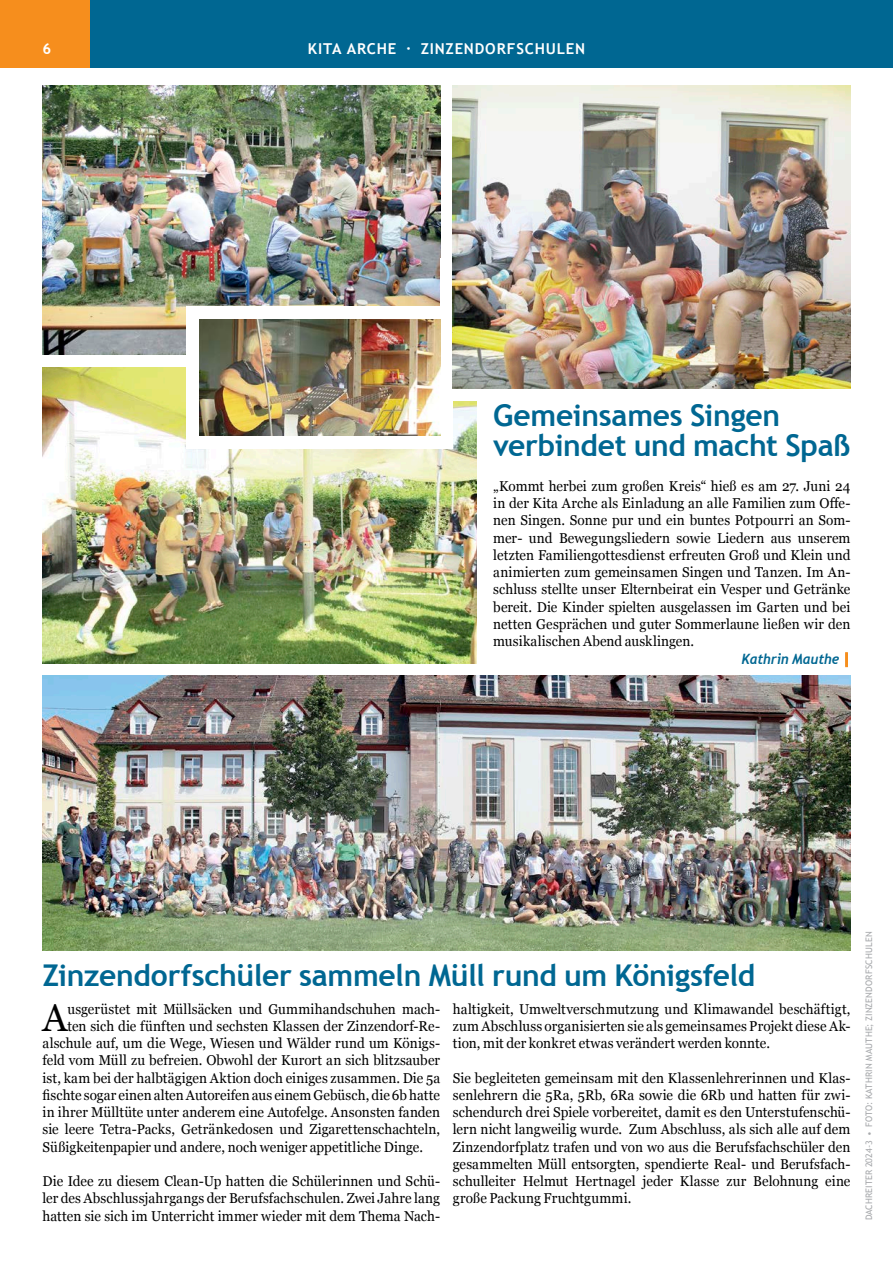
<style>
.page{position:relative;width:893px;height:1263px;background:#fff}
.page>*{position:absolute;margin:0;border:0;box-sizing:border-box;transform-origin:0 0}
.t1{font:39.15px "Georgia";color:#000;scale:.95 1}
.t2{font:700 30px/30px "Trebuchet MS";letter-spacing:-.01em;color:#006792}
.t3{font:700 15px "Trebuchet MS";letter-spacing:.055em;color:#fff}
.t4{font:14.25px/17.2px "Georgia";color:#000;text-align:justify;scale:.95 1}
.t5{font:italic 700 14.25px "Trebuchet";letter-spacing:-.005em;color:#006792;scale:.95 1}
.t6{font:9px "Trebuchet MS";letter-spacing:.02em;color:#a7a9ac}
.s1{font-family:"Trebuchet MS";font-style:normal;color:#f68e1d}
</style>
<div class="page">
<div style="left:0;top:0;width:893px;height:68px;background:#006792"></div>
<div style="left:0;top:0;width:89px;height:68px;background:#f68e1d"></div>
<img style="left:43px;top:367px;width:433px;height:296px">
<img style="left:43px;top:85px;width:397px;height:270px">
<div style="left:186px;top:307px;width:267px;height:142px;background:#fff"></div>
<div style="left:440px;top:259px;width:267px;height:142px;background:#fff"></div>
<img style="left:43px;top:676px;width:807px;height:274px">
<img style="left:199px;top:319px;width:241px;height:117px">
<img style="left:453px;top:85px;width:397px;height:304px">
<div style="left:845px;top:652px;width:3px;height:15px;border:2px solid #f68e1d"></div>
<p class="t3" style="left:43px;top:39px;width:10px">6</p>
<p class="t3" style="left:308px;top:39px;width:279px">Kita arche · zinzendorfschulen</p>
<h2 class="t2" style="left:493px;top:401px;width:358px">Gemeinsames Singen verbindet und macht Spaß</h2>
<p class="t4" style="left:493px;top:477px;width:377px">„Kommt herbei zum großen Kreis“ hieß es am 27. Juni 24 in der Kita Arche als Einladung an alle Familien zum Offe&shy;nen Singen. Sonne pur und ein buntes Potpourri an Som&shy;mer- und Bewegungsliedern sowie Liedern aus unserem letzten Familiengottesdienst erfreuten Groß und Klein und animierten zum gemeinsamen Singen und Tanzen. Im An&shy;schluss stellte unser Elternbeirat ein Vesper und Getränke bereit. Die Kinder spielten ausgelassen im Garten und bei netten Gesprächen und guter Sommerlaune ließen wir den musikalischen Abend ausklingen.</p>
<p class="t5" style="left:741px;top:650px;width:116px">Kathrin Mauthe <span class="s1">|</span></p>
<h2 class="t2" style="left:43px;top:961px;width:714px">Zinzendorfschüler sammeln Müll rund um Königsfeld</h2>
<h1 class="t1" style="left:43px;top:989px;width:28px">A</h1>
<p class="t4" style="left:67px;top:999px;width:394px">usgerüstet mit Müllsäcken und Gummihandschuhen mach-</p>
<p class="t4" style="left:67px;top:1017px;width:394px">ten sich die fünften und sechsten Klassen der Zinzendorf-Re-</p>
<p class="t4" style="left:43px;top:1034px;width:420px">alschule auf, um die Wege, Wiesen und Wälder rund um Königs-</p>
<p class="t4" style="left:43px;top:1051px;width:420px">feld vom Müll zu befreien. Obwohl der Kurort an sich blitzsauber</p>
<p class="t4" style="left:43px;top:1068px;width:420px">ist, kam bei der halbtägigen Aktion doch einiges zusammen. Die 5a</p>
<p class="t4" style="left:43px;top:1086px;width:420px">fischte sogar einen alten Autoreifen aus einem Gebüsch, die 6b hatte</p>
<p class="t4" style="left:43px;top:1103px;width:420px">in ihrer Mülltüte unter anderem eine Autofelge. Ansonsten fanden</p>
<p class="t4" style="left:43px;top:1120px;width:420px">sie leere Tetra-Packs, Getränkedosen und Zigarettenschachteln,</p>
<p class="t4" style="left:43px;top:1137px;width:402px">Süßigkeitenpapier und andere, noch weniger appetitliche Dinge.</p>
<p class="t4" style="left:43px;top:1172px;width:420px">Die Idee zu diesem Clean-Up hatten die Schülerinnen und Schü&shy;ler des Abschlussjahrgangs der Berufsfachschulen. Zwei Jahre lang hatten sie sich im Unterricht immer wieder mit dem Thema Nach-</p>
<p class="t4" style="left:453px;top:999px;width:420px">haltigkeit, Umweltverschmutzung und Klimawandel beschäftigt, zum Abschluss organisierten sie als gemeinsames Projekt diese Ak&shy;tion, mit der konkret etwas verändert werden konnte.</p>
<p class="t4" style="left:453px;top:1068px;width:420px">Sie begleiteten gemeinsam mit den Klassenlehrerinnen und Klas&shy;senlehrern die 5Ra, 5Rb, 6Ra sowie die 6Rb und hatten für zwi&shy;schendurch drei Spiele vorbereitet, damit es den Unterstufenschü&shy;lern nicht langweilig wurde. Zum Abschluss, als sich alle auf dem Zinzendorfplatz trafen und von wo aus die Berufsfachschüler den gesammelten Müll entsorgten, spendierte Real- und Berufsfach&shy;schulleiter Helmut Hertnagel jeder Klasse zur Belohnung eine große Packung Fruchtgummi.</p>
<p class="t6" style="left:864px;top:1220px;width:290px;rotate:-90deg">Dachreiter 2024-3 • foto: Kathrin Mauthe; Zinzendorfschulen</p>
</div>
